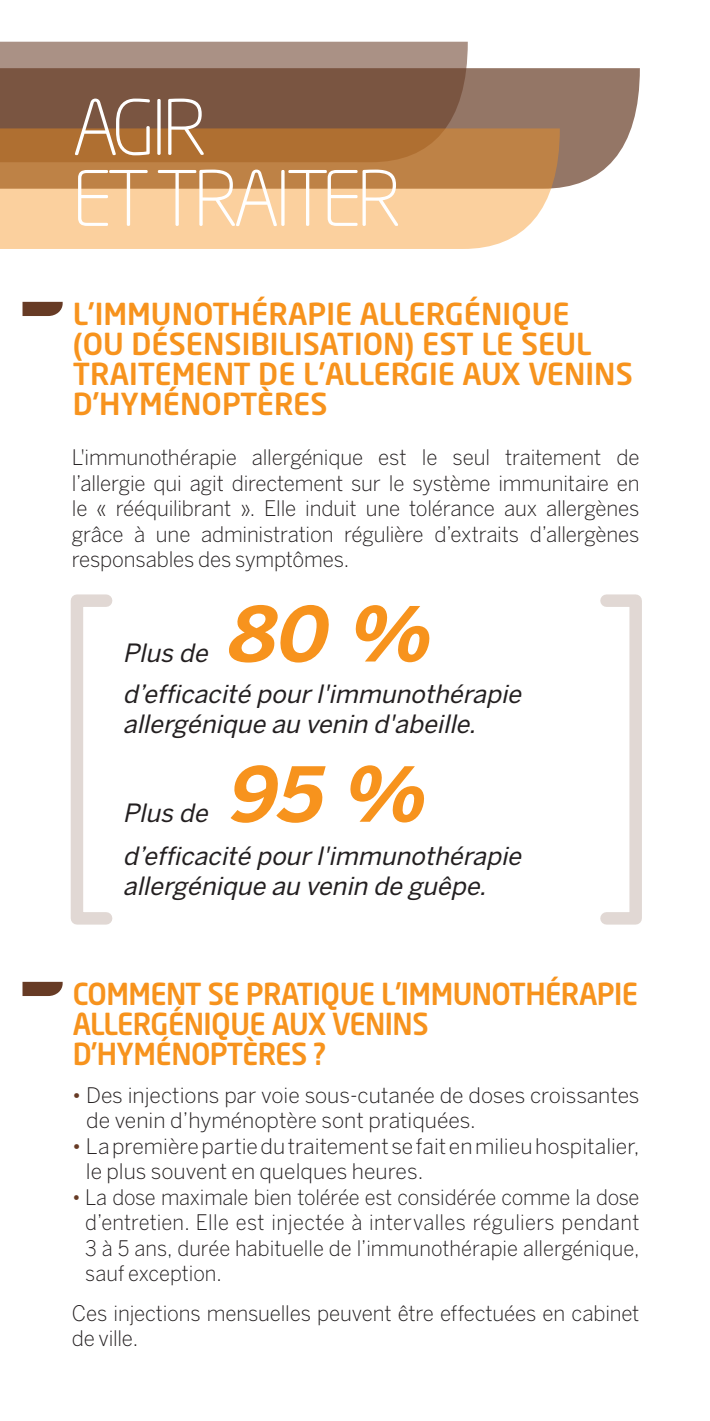
<style>
.page{position:relative;width:710px;height:1421px;background:#fff}
.page>*{position:absolute;margin:0;border:0;box-sizing:border-box;transform-origin:0 0}
.t1{font:300 75.25px/71px "Neo Sans Pro";letter-spacing:-.07em;color:#fff}
.t2{font:italic 700 75px "Benton Sans";color:#f7931d}
.t3{font:500 30px/30px "Neo Sans Pro";color:#f7931d}
.t4{font:500 30px/30px "Neo Sans Pro";letter-spacing:-.02em;color:#f7931d;scale:.95 1}
.t5{font:italic 25px/41.2px "Benton Sans";color:#231f20}
.t6{font:300 21.25px/25.5px "Benton Sans";color:#231f20}
.t7{font:300 21.25px/25.5px "Benton Sans";color:#231f20;text-align:justify;scale:.95 1}
.s1{color:#673b25}
</style>
<div class="page">
<svg style="left:22px;top:981px;width:41px;height:14px"></svg>
<svg style="left:467px;top:68px;width:172px;height:120px;background:#a18779"></svg>
<svg style="left:0;top:42px;width:467px;height:86px;background:#886756"></svg>
<svg style="left:0;top:128px;width:559px;height:121px;background:#d9a570"></svg>
<svg style="left:22px;top:302px;width:41px;height:14px"></svg>
<h1 class="t1" style="left:72px;top:91px;width:331px">AGIR<br>ET TRAITER</h1>
<h3 class="t3" style="left:73px;top:298px;width:561px">L’IMMUNOTHÉRAPIE ALLERGÉNIQUE<br>(OU DÉSENSIBILISATION) EST LE SEUL<br>TRAITEMENT DE L’ALLERGIE AUX VENINS<br>D’HYMÉNOPTÈRES</h3>
<p class="t6" style="left:72px;top:444px;width:569px;text-align:justify">L'immunothérapie allergénique est le seul traitement de l’allergie qui agit directement sur le système immunitaire en le « rééquilibrant ». Elle induit une tolérance aux allergènes grâce à une administration régulière d’extraits d’allergènes responsables des symptômes.</p>
<h2 class="t2" style="left:224px;top:589px;width:223px">80 %</h2>
<p class="t5" style="left:123px;top:631px;width:405px">Plus de<br>d’efficacité pourl'immunothérapie</p>
<p class="t5" style="left:123px;top:702px;width:360px">allergénique au venin d'abeille.</p>
<h2 class="t2" style="left:224px;top:749px;width:218px">95 %</h2>
<p class="t5" style="left:123px;top:840px;width:405px;line-height:30px">d’efficacité pourl'immunothérapie allergénique au venin de guêpe.</p>
<p class="t5" style="left:123px;top:791px;width:92px">Plus de</p>
<h3 class="t4" style="left:73px;top:977px;width:596px">COMMENT SE PRATIQUE L’IMMUNOTHÉRAPIE<br>ALLERGÉNIQUE AUX VENINS<br>D’HYMÉNOPTÈRES ?</h3>
<p class="t6" style="left:86px;top:1081px;width:554px;text-indent:-14px"><span class="s1">•</span> Des injections par voie sous-cutanée de doses croissantes de venin d’hyménoptère sont pratiquées.</p>
<p class="t6" style="left:86px;top:1132px;width:554px;text-indent:-14px"><span class="s1">•</span> La première partie du traitement se fait en milieu hospitalier, le plus souvent en quelques heures.</p>
<p class="t7" style="left:85px;top:1183px;width:584px;text-indent:-13px"><span class="s1">•</span> La dose maximale bien tolérée est considérée comme la dose d’entretien. Elle est injectée à intervalles réguliers pendant 3 à 5 ans, durée habituelle de l’immunothérapie allergénique, sauf exception.</p>
<p class="t6" style="left:72px;top:1299px;width:568px">Ces injections mensuelles peuvent être effectuées en cabinet de ville.</p>
</div>
